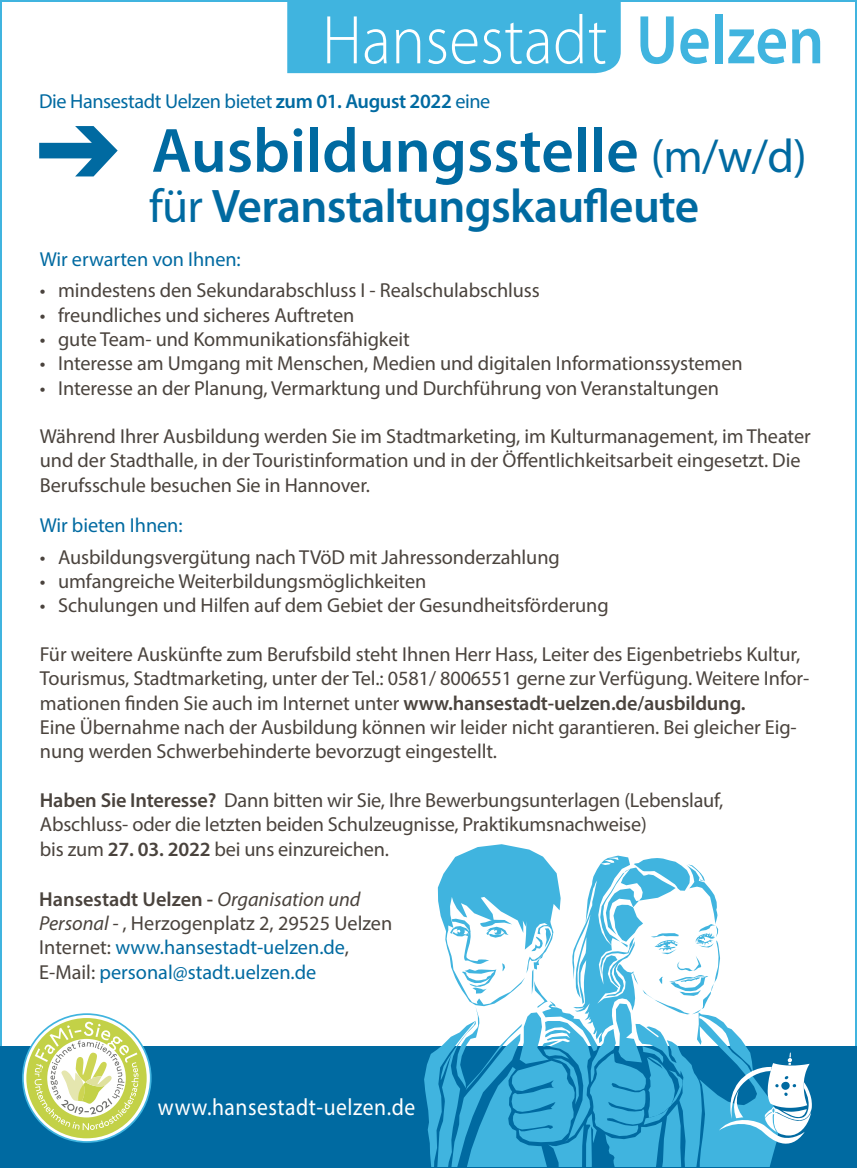
<style>
.page{position:relative;width:857px;height:1168px;background:#fff}
.page>*{position:absolute;margin:0;border:0;box-sizing:border-box;transform-origin:0 0}
.t1{font:600 63px "Myriad Pro";color:#006aa1}
.t2{font:600 47.25px "Myriad Pro";letter-spacing:-.015em;color:#006aa1}
.t3{font:23.62px "Myriad Pro";letter-spacing:.025em;color:#fff;scale:.92 1}
.t4{font:20.25px/24.3px "Myriad Pro";letter-spacing:-.005em;color:#4a433d}
.t5{font:20.25px/24.3px "Myriad Pro";color:#006aa1}
.t6{font:20.25px "Myriad Pro";letter-spacing:-.02em;color:#006aa1}
.s1{font-weight:600}
.s2{font-weight:400;font-size:47.25px}
.s3{font-weight:400}
.s4{font-weight:600;color:#4a433d}
.s5{font-style:italic;color:#4a433d}
.s6{color:#4a433d}
</style>
<div class="page">
<svg style="left:287px;top:2px;width:333px;height:71px;background:#54bce2"></svg>
<svg style="left:640px;top:16px;width:33px;height:48px"></svg>
<svg style="left:680px;top:29px;width:28px;height:35px"></svg>
<div style="left:714px;top:14px;width:8px;height:49px;background:#40b4df"></div>
<svg style="left:728px;top:29px;width:57px;height:35px"></svg>
<svg style="left:792px;top:29px;width:27px;height:34px"></svg>
<svg style="left:39px;top:126px;width:79px;height:50px"></svg>
<hr style="left:0;top:0;width:2px;height:1167px;background:#40b4df">
<hr style="left:855px;top:0;width:1px;height:1167px;background:#40b4df">
<hr style="left:0;top:0;width:856px;height:2px;background:#40b4df">
<div style="left:0;top:1046px;width:856px;height:121px;background:#006aa1"></div>
<svg style="left:24px;top:1015px;width:125px;height:125px"></svg>
<svg style="left:424px;top:844px;width:387px;height:322px"></svg>
<p class="t6" style="left:39px;top:88px;width:452px">Die Hansestadt Uelzen bietet <span class="s1">zum 01. August 2022</span> eine</p>
<h1 class="t1" style="left:151px;top:110px;width:656px">Ausbildungsstelle <span class="s2">(m/w/d)</span></h1>
<h2 class="t2" style="left:149px;top:176px;width:551px"><span class="s3">für</span> Veranstaltungskaufleute</h2>
<p class="t5" style="left:40px;top:246px;width:202px">Wir erwarten von Ihnen:</p>
<p class="t4" style="left:40px;top:278px;width:501px">• mindestens den Sekundarabschluss I - Realschulabschluss</p>
<p class="t4" style="left:40px;top:302px;width:316px">• freundliches und sicheres Auftreten</p>
<p class="t4" style="left:40px;top:326px;width:371px">• gute Team- und Kommunikationsfähigkeit</p>
<p class="t4" style="left:40px;top:351px;width:704px">• Interesse am Umgang mit Menschen, Medien und digitalen Informationssystemen</p>
<p class="t4" style="left:40px;top:375px;width:680px">• Interesse an der Planung, Vermarktung und Durchführung von Veranstaltungen</p>
<p class="t4" style="left:40px;top:424px;width:772px">Während Ihrer Ausbildung werden Sie im Stadtmarketing, im Kulturmanagement, im Theater und der Stadthalle, in der Touristinformation und in der Öffentlichkeitsarbeit eingesetzt. Die<br>Berufsschule besuchen Sie in Hannover.</p>
<p class="t5" style="left:40px;top:513px;width:144px">Wir bieten Ihnen:</p>
<p class="t4" style="left:40px;top:544px;width:521px">• Ausbildungsvergütung nach TVöD mit Jahressonderzahlung</p>
<p class="t4" style="left:40px;top:568px;width:388px">• umfangreiche Weiterbildungsmöglichkeiten</p>
<p class="t4" style="left:40px;top:593px;width:570px">• Schulungen und Hilfen auf dem Gebiet der Gesundheitsförderung</p>
<p class="t4" style="left:40px;top:641px;width:770px">Für weitere Auskünfte zum Berufsbild steht Ihnen Herr Hass, Leiter des Eigenbetriebs Kultur, Tourismus, Stadtmarketing, unter der Tel.: 0581/ 8006551 gerne zur Verfügung. Weitere Infor&shy;mationen finden Sie auch im Internet unter <span class="s1">www.hansestadt-uelzen.de/ausbildung.<br></span>Eine Übernahme nach der Ausbildung können wir leider nicht garantieren. Bei gleicher Eig&shy;nung werden Schwerbehinderte bevorzugt eingestellt.</p>
<p class="t4" style="left:40px;top:787px;width:685px"><span class="s1">Haben Sie Interesse?</span> Dann bitten wir Sie, Ihre Bewerbungsunterlagen (Lebenslauf,<br>Abschluss- oder die letzten beiden Schulzeugnisse, Praktikumsnachweise)<br>bis zum <span class="s1">27. 03. 2022</span> bei uns einzureichen.</p>
<p class="t5" style="left:39px;top:886px;width:354px"><span class="s4">Hansestadt Uelzen -</span> <span class="s5">Organisation und Personal -</span> <span class="s6">, Herzogenplatz 2, 29525 Uelzen Internet:</span> www.hansestadt-uelzen.de<span class="s6">, E-Mail:</span> personal@stadt.uelzen.de</p>
<p class="t3" style="left:158px;top:1091px;width:281px">www.hansestadt-uelzen.de</p>
</div>
